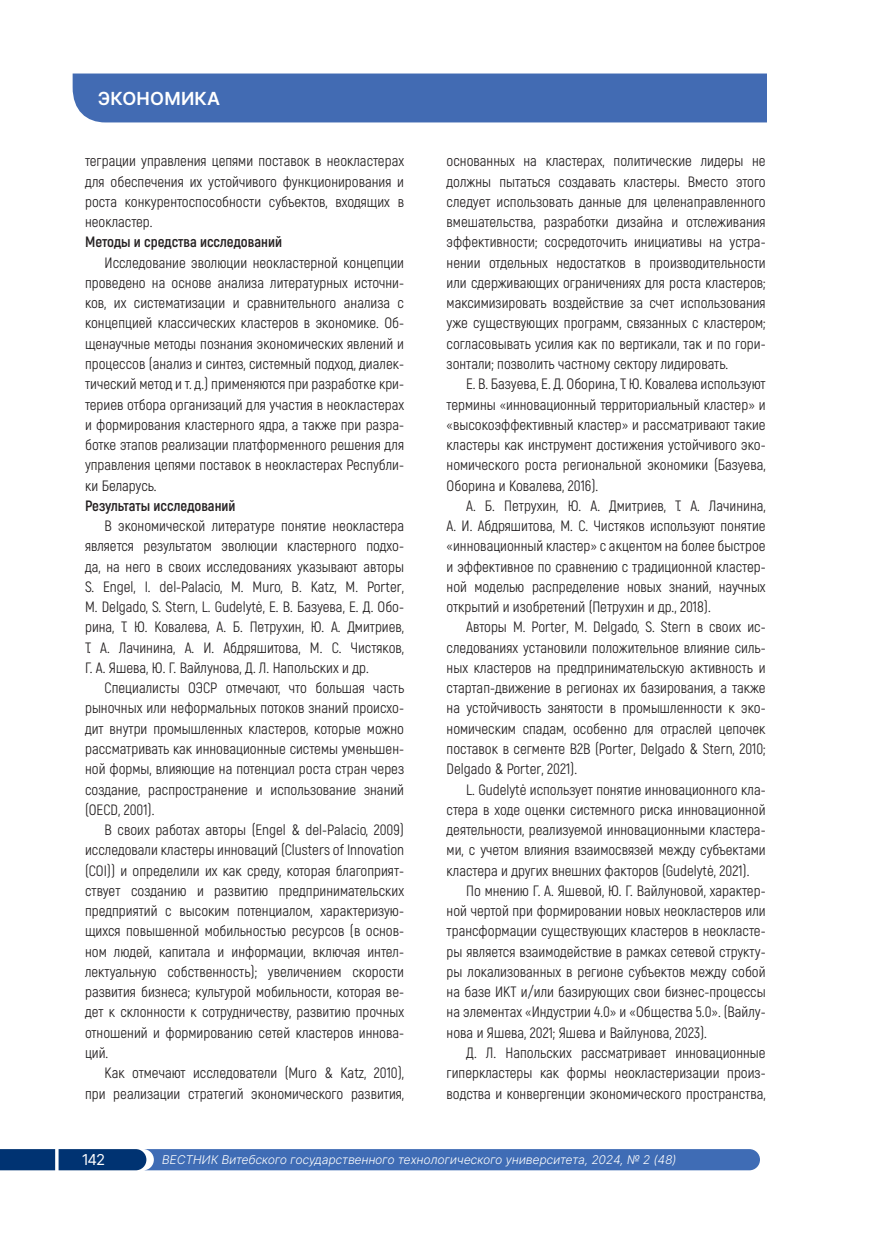
<style>
.page{position:relative;width:872px;height:1234px;background:#fff}
.page>*{position:absolute;margin:0;border:0;box-sizing:border-box;transform-origin:0 0}
.t1{font:600 18px "Inter Tight";letter-spacing:.05em;color:#fff}
.Основной_текст{font:15px/20.2px "Akrobat";color:#231f20;text-align:justify}
.Основной_текст-2{font:700 15px "Akrobat";color:#231f20}
.t2{font:15px "Inter Tight";color:#fff}
.t3{font:italic 300 12px "Inter Tight";letter-spacing:.025em;color:#fff}
</style>
<div class="page">
<svg style="left:0;top:1149px;width:760px;height:20px;background:#3764aa"></svg>
<div style="left:73px;top:73px;width:693px;height:49px;background:#426bb3"></div>
<p class="t1" style="left:98px;top:85px;width:123px">ЭКОНОМИКА</p>
<p class="Основной_текст" style="left:85px;top:151px;width:320px">теграции управления цепями поставок в неокластерах для обеспечения их устойчивого функционирования и роста конкурентоспособности субъектов, входящих в неокластер.</p>
<p class="Основной_текст-2" style="left:85px;top:233px;width:198px">Методы и средства исследований</p>
<p class="Основной_текст" style="left:85px;top:252px;width:320px;text-indent:20px">Исследование эволюции неокластерной концепции проведено на основе анализа литературных источни&shy;ков, их систематизации и сравнительного анализа с концепцией классических кластеров в экономике. Об&shy;щенаучные методы познания экономических явлений и процессов (анализ и синтез, системный подход, диалек&shy;тический метод и т. д.) применяются при разработке кри&shy;териев отбора организаций для участия в неокластерах и формирования кластерного ядра, а также при разра&shy;ботке этапов реализации платформенного решения для управления цепями поставок в неокластерах Республи&shy;ки Беларусь.</p>
<p class="Основной_текст-2" style="left:85px;top:496px;width:152px">Результаты исследований</p>
<p class="Основной_текст" style="left:85px;top:515px;width:320px;text-indent:20px">В экономической литературе понятие неокластера является результатом эволюции кластерного подхо&shy;да, на него в своих исследованиях указывают авторы S. Engel, I. del-Palacio, M. Muro, B. Katz, M. Porter, M. Delgado, S. Stern, L. Gudelytė, Е. В. Базуева, Е. Д. Обо&shy;рина, Т. Ю. Ковалева, А. Б. Петрухин, Ю. А. Дмитриев, Т. А. Лачинина, А. И. Абдряшитова, М. С. Чистяков, Г. А. Яшева, Ю. Г. Вайлунова, Д. Л. Напольских и др.</p>
<p class="Основной_текст" style="left:85px;top:677px;width:320px;text-indent:20px">Специалисты ОЭСР отмечают, что большая часть рыночных или неформальных потоков знаний происхо&shy;дит внутри промышленных кластеров, которые можно рассматривать как инновационные системы уменьшен&shy;ной формы, влияющие на потенциал роста стран через создание, распространение и использование знаний (OECD, 2001).</p>
<p class="Основной_текст" style="left:85px;top:819px;width:320px;text-indent:20px">В своих работах авторы (Engel &amp; del-Palacio, 2009) исследовали кластеры инноваций (Clusters of Innovation (COI)) и определили их как среду, которая благоприят&shy;ствует созданию и развитию предпринимательских предприятий с высоким потенциалом, характеризую&shy;щихся повышенной мобильностью ресурсов (в основ&shy;ном людей, капитала и информации, включая интел&shy;лектуальную собственность); увеличением скорости развития бизнеса; культурой мобильности, которая ве&shy;дет к склонности к сотрудничеству, развитию прочных отношений и формированию сетей кластеров иннова&shy;ций.</p>
<p class="Основной_текст" style="left:85px;top:1062px;width:320px;text-align:right">Как отмечают исследователи (Muro &amp; Katz, 2010), при реализации стратегий экономического развития,</p>
<p class="Основной_текст" style="left:446px;top:151px;width:320px">основанных на кластерах, политические лидеры не должны пытаться создавать кластеры. Вместо этого следует использовать данные для целенаправленного вмешательства, разработки дизайна и отслеживания эффективности; сосредоточить инициативы на устра&shy;нении отдельных недостатков в производительности или сдерживающих ограничениях для роста кластеров; максимизировать воздействие за счет использования уже существующих программ, связанных с кластером; согласовывать усилия как по вертикали, так и по гори&shy;зонтали; позволить частному сектору лидировать.</p>
<p class="Основной_текст" style="left:446px;top:374px;width:320px;text-indent:20px">Е. В. Базуева, Е. Д. Оборина, Т. Ю. Ковалева используют термины «инновационный территориальный кластер» и «высокоэффективный кластер» и рассматривают такие кластеры как инструмент достижения устойчивого эко&shy;номического роста региональной экономики (Базуева, Оборина и Ковалева, 2016).</p>
<p class="Основной_текст" style="left:446px;top:495px;width:320px;text-indent:20px">А. Б. Петрухин, Ю. А. Дмитриев, Т. А. Лачинина, А. И. Абдряшитова, М. С. Чистяков используют понятие «инновационный кластер» с акцентом на более быстрое и эффективное по сравнению с традиционной кластер&shy;ной моделью распределение новых знаний, научных открытий и изобретений (Петрухин и др., 2018).</p>
<p class="Основной_текст" style="left:446px;top:617px;width:320px;text-indent:20px">Авторы M. Porter, M. Delgado, S. Stern в своих ис&shy;следованиях установили положительное влияние силь&shy;ных кластеров на предпринимательскую активность и стартап-движение в регионах их базирования, а также на устойчивость занятости в промышленности к эко&shy;номическим спадам, особенно для отраслей цепочек поставок в сегменте B2B (Porter, Delgado &amp; Stern, 2010; Delgado &amp; Porter, 2021).</p>
<p class="Основной_текст" style="left:446px;top:779px;width:320px;text-indent:20px">L. Gudelytė использует понятие инновационного кла&shy;стера в ходе оценки системного риска инновационной деятельности, реализуемой инновационными кластера&shy;ми, с учетом влияния взаимосвязей между субъектами кластера и других внешних факторов (Gudelytė, 2021).</p>
<p class="Основной_текст" style="left:446px;top:880px;width:320px;text-indent:20px">По мнению Г. А. Яшевой, Ю. Г. Вайлуновой, характер&shy;ной чертой при формировании новых неокластеров или трансформации существующих кластеров в неокласте&shy;ры является взаимодействие в рамках сетевой структу&shy;ры локализованных в регионе субъектов между собой на базе ИКТ и/или базирующих свои бизнес-процессы на элементах «Индустрии 4.0» и «Общества 5.0». (Вайлу&shy;нова и Яшева, 2021; Яшева и Вайлунова, 2023).</p>
<p class="Основной_текст" style="left:446px;top:1042px;width:320px;text-indent:20px">Д. Л. Напольских рассматривает инновационные гиперкластеры как формы неокластеризации произ&shy;водства и конвергенции экономического пространства,</p>
<p class="t2" style="left:82px;top:1148px;width:24px">142</p>
<p class="t3" style="left:162px;top:1150px;width:515px">ВЕСТНИК Витебского государственного технологического университета, 2024, № 2 (48)</p>
</div>
